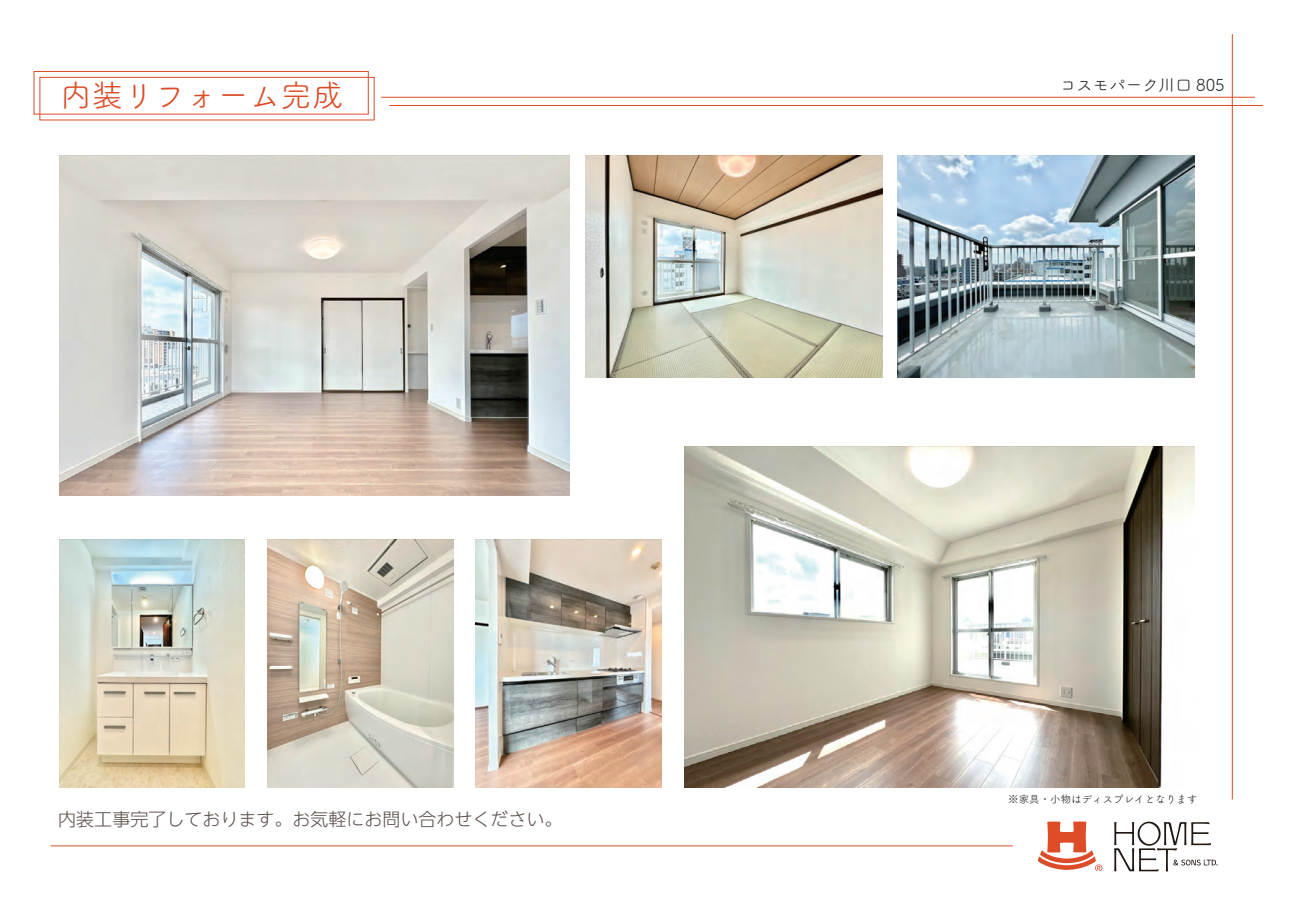
<style>
.page{position:relative;width:1289px;height:919px;background:#fff}
.page>*{position:absolute;margin:0;border:0;box-sizing:border-box;transform-origin:0 0}
.t1{font:31.5px "Tsuku A Rd Gothic Std R";color:#dc4c27}
.t2{font:300 18px "UD Shin Go NT Pro";color:#5c504c}
.t3{font:16.5px "Tsuku A Rd Gothic Std R";color:#231f20}
.t4{font:10.5px "Tsuku A Rd Gothic Std R";color:#231f20}
</style>
<div class="page">
<hr style="left:381px;top:97px;width:873px;height:1px;background:#dc4c27">
<hr style="left:389px;top:105px;width:874px;height:1px;background:#dc4c27">
<hr style="left:51px;top:845px;width:961px;height:1px;background:#dc4c27">
<div style="left:34px;top:71px;width:334px;height:43px;border:1px solid #dc4c27"></div>
<div style="left:39px;top:77px;width:335px;height:43px;border:1px solid #dc4c27"></div>
<svg style="left:1037px;top:821px;width:65px;height:50px"></svg>
<svg style="left:1114px;top:821px;width:103px;height:50px"></svg>
<hr style="left:1231px;top:34px;width:1px;height:765px;background:#dc4c27">
<img style="left:59px;top:155px;width:510px;height:340px">
<img style="left:684px;top:447px;width:510px;height:340px">
<img style="left:59px;top:539px;width:186px;height:248px">
<img style="left:267px;top:539px;width:186px;height:248px">
<img style="left:476px;top:539px;width:186px;height:248px">
<img style="left:585px;top:155px;width:297px;height:223px">
<img style="left:897px;top:155px;width:297px;height:223px">
<h1 class="t1" style="left:60px;top:71px;width:285px">内装リフォーム完成</h1>
<p class="t2" style="left:58px;top:804px;width:506px">内装工事完了しております。お気軽にお問い合わせください。</p>
<p class="t3" style="left:1059px;top:72px;width:166px">コスモパーク川口 805</p>
<p class="t4" style="left:1008px;top:790px;width:190px">※家具・小物はディスプレイとなります</p>
</div>
